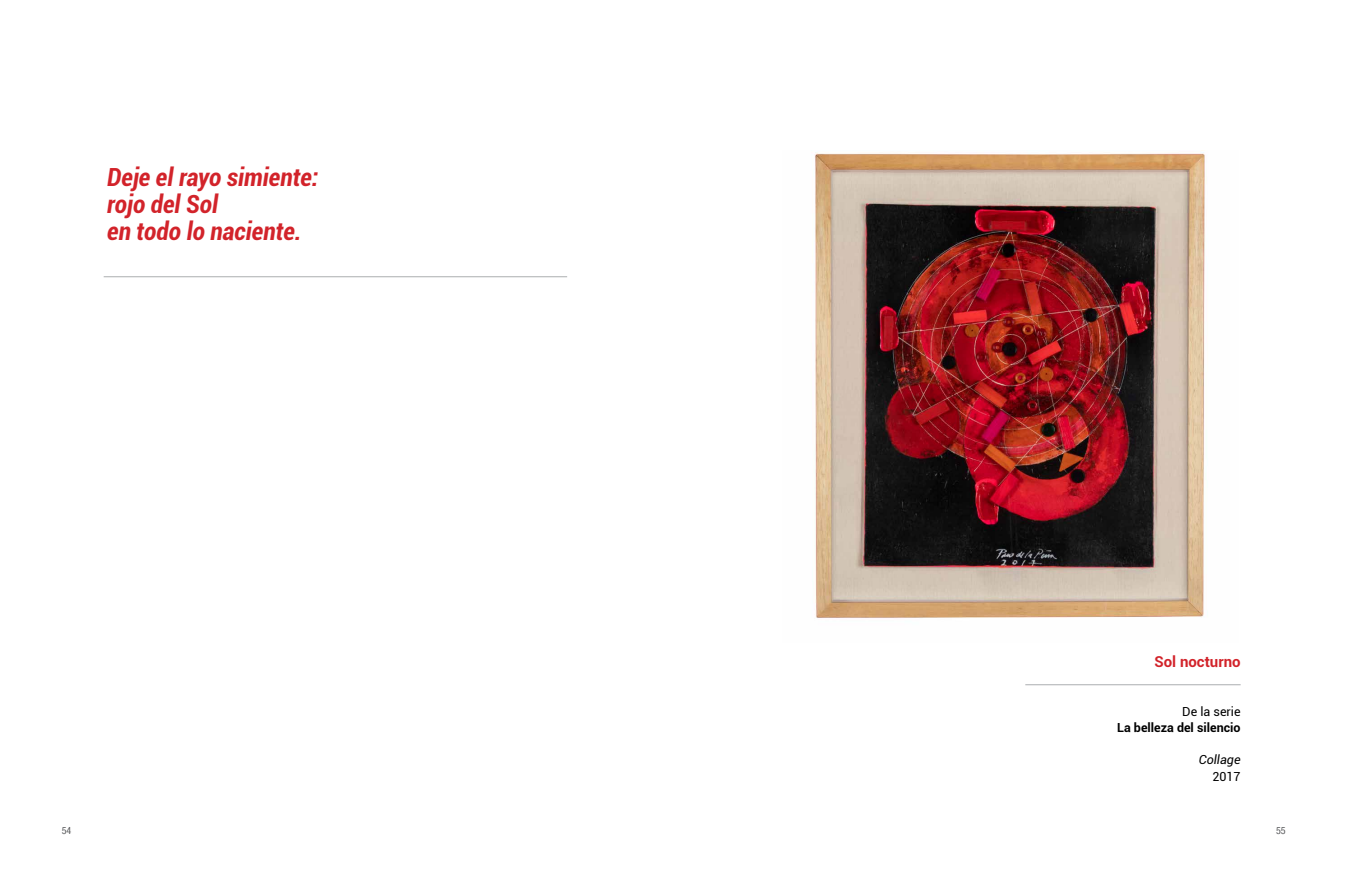
<style>
.page{position:relative;width:1347px;height:886px;background:#fff}
.page>*{position:absolute;margin:0;border:0;box-sizing:border-box;transform-origin:0 0}
.t1{font:italic 700 condensed 25px/27px "Roboto";color:#d2232a}
.t2{font:700 15px "Roboto";color:#d2232a}
.t3{font:700 12.5px "Roboto";color:#000}
.t4{font:12.5px "Roboto";color:#000}
.t5{font:italic 12.5px "Roboto";color:#000}
.t6{font:condensed 10px "Helvetica Neue LT Com";color:#58595b}
</style>
<div class="page">
<hr style="left:104px;top:276px;width:463px;height:1px;background:#bcbec0">
<img style="left:814px;top:150px;width:391px;height:468px">
<hr style="left:1025px;top:684px;width:215px;height:1px;background:#bcbec0">
<p class="t1" style="left:107px;top:163px;width:213px">Deje el rayo simiente: rojo del Sol<br>en todo lo naciente.</p>
<p class="t2" style="left:1154px;top:651px;width:88px">Sol nocturno</p>
<p class="t4" style="left:1182px;top:702px;width:60px">De la serie</p>
<p class="t3" style="left:1117px;top:718px;width:125px">La belleza del silencio</p>
<p class="t5" style="left:1198px;top:751px;width:43px">Collage</p>
<p class="t4" style="left:1212px;top:767px;width:30px">2017</p>
<p class="t6" style="left:62px;top:824px;width:11px">54</p>
<p class="t6" style="left:1276px;top:824px;width:11px">55</p>
</div>
